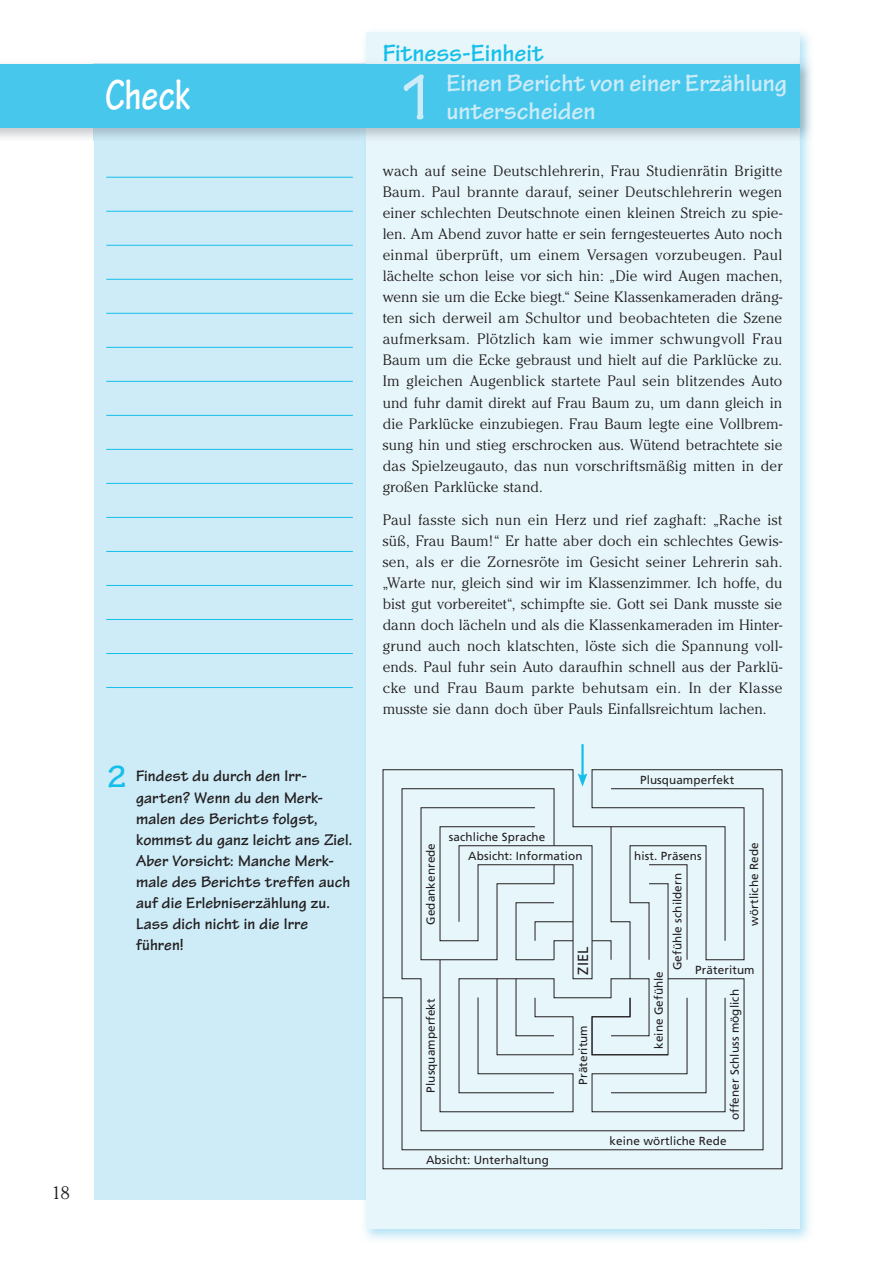
<style>
.page{position:relative;width:893px;height:1263px;background:#fff}
.page>*{position:absolute;margin:0;border:0;box-sizing:border-box;transform-origin:0 0}
.t1{font:700 68.4px "Tekton Pro";color:#cdecf8;scale:.83 1}
.t2{font:700 45px "Tekton Pro";letter-spacing:-.005em;color:#fff;scale:.8 1}
.t3{font:700 25.5px "Tekton Pro";color:#cdecf8}
.t4{font:700 25.5px "Tekton Pro";color:#15bfe9}
.t5{font:300 18px "Cheltenham";color:#231f20}
.t6{font:700 16.5px/21px "Tekton Pro";letter-spacing:.005em;color:#231f20}
.t7{font:300 15px/21px "Cheltenham";letter-spacing:.01em;color:#231f20;text-align:justify}
.t8{font:14.7px "Frutiger";color:#231f20}
.t9{font:11.7px "Frutiger";letter-spacing:.01em;color:#231f20}
.s1{font-size:33px;color:#15bfe9}
</style>
<div class="page">
<div style="left:94px;top:64px;width:705px;height:1135px;background:#cdecf8"></div>
<img style="left:364px;top:32px;width:446px;height:26px">
<img style="left:763px;top:141px;width:47px;height:1099px">
<div style="left:366px;top:33px;width:433px;height:1196px;background:#e7f6fb"></div>
<img style="left:0;top:58px;width:811px;height:83px">
<img style="left:94px;top:128px;width:272px;height:13px">
<img style="left:366px;top:58px;width:433px;height:83px">
<div style="left:0;top:64px;width:799px;height:64px;background:#48c7ec"></div>
<hr style="left:106px;top:177px;width:247px;height:1px;background:#15bfe9">
<hr style="left:106px;top:211px;width:247px;height:1px;background:#15bfe9">
<hr style="left:106px;top:245px;width:247px;height:1px;background:#15bfe9">
<hr style="left:106px;top:279px;width:247px;height:1px;background:#15bfe9">
<hr style="left:106px;top:313px;width:247px;height:1px;background:#15bfe9">
<hr style="left:106px;top:347px;width:247px;height:1px;background:#15bfe9">
<hr style="left:106px;top:381px;width:247px;height:1px;background:#15bfe9">
<hr style="left:106px;top:415px;width:247px;height:1px;background:#15bfe9">
<hr style="left:106px;top:449px;width:247px;height:1px;background:#15bfe9">
<hr style="left:106px;top:483px;width:247px;height:1px;background:#15bfe9">
<hr style="left:106px;top:517px;width:247px;height:1px;background:#15bfe9">
<hr style="left:106px;top:551px;width:247px;height:1px;background:#15bfe9">
<hr style="left:106px;top:585px;width:247px;height:1px;background:#15bfe9">
<hr style="left:106px;top:619px;width:247px;height:1px;background:#15bfe9">
<hr style="left:106px;top:653px;width:247px;height:1px;background:#15bfe9">
<hr style="left:106px;top:687px;width:247px;height:1px;background:#15bfe9">
<svg style="left:382px;top:769px;width:401px;height:400px"></svg>
<svg style="left:382px;top:788px;width:382px;height:362px"></svg>
<svg style="left:401px;top:788px;width:344px;height:343px"></svg>
<svg style="left:420px;top:807px;width:306px;height:305px"></svg>
<hr style="left:581px;top:744px;width:3px;height:33px;background:#15bfe9">
<svg style="left:578px;top:773px;width:9px;height:14px"></svg>
<p class="t5" style="left:52px;top:1182px;width:19px">18</p>
<h2 class="t2" style="left:105px;top:68px;width:108px">Check</h2>
<p class="t6" style="left:136px;top:766px;width:218px;text-indent:-30px"><span class="s1">2</span> Findest du durch den Irr&shy;garten? Wenn du den Merk&shy;malen des Berichts folgst, kommst du ganz leicht ans Ziel.<br>Aber Vorsicht: Manche Merk&shy;male des Berichts treffen auch auf die Erlebniserzählung zu.<br>Lass dich nicht in die Irre führen!</p>
<h3 class="t4" style="left:383px;top:38px;width:163px">Fitness-Einheit</h3>
<h1 class="t1" style="left:398px;top:57px;width:47px">1</h1>
<h3 class="t3" style="left:446px;top:68px;width:342px">Einen Bericht von einer Erzählung</h3>
<h3 class="t3" style="left:446px;top:96px;width:150px">unterscheiden</h3>
<p class="t7" style="left:383px;top:161px;width:401px">wach auf seine Deutschlehrerin, Frau Studienrätin Brigitte Baum. Paul brannte darauf, seiner Deutschlehrerin wegen einer schlechten Deutschnote einen kleinen Streich zu spie&shy;len. Am Abend zuvor hatte er sein ferngesteuertes Auto noch einmal überprüft, um einem Versagen vorzubeugen. Paul lächelte schon leise vor sich hin: „Die wird Augen machen, wenn sie um die Ecke biegt.“ Seine Klassenkameraden dräng&shy;ten sich derweil am Schultor und beobachteten die Szene aufmerksam. Plötzlich kam wie immer schwungvoll Frau Baum um die Ecke gebraust und hielt auf die Parklücke zu.<br>Im gleichen Augenblick startete Paul sein blitzendes Auto und fuhr damit direkt auf Frau Baum zu, um dann gleich in die Parklücke einzubiegen. Frau Baum legte eine Vollbrem&shy;sung hin und stieg erschrocken aus. Wütend betrachtete sie das Spielzeugauto, das nun vorschriftsmäßig mitten in der großen Parklücke stand.</p>
<p class="t7" style="left:383px;top:509px;width:401px">Paul fasste sich nun ein Herz und rief zaghaft: „Rache ist süß, Frau Baum!“ Er hatte aber doch ein schlechtes Gewis&shy;sen, als er die Zornesröte im Gesicht seiner Lehrerin sah. „Warte nur, gleich sind wir im Klassenzimmer. Ich hoffe, du bist gut vorbereitet“, schimpfte sie. Gott sei Dank musste sie dann doch lächeln und als die Klassen kameraden im Hinter&shy;grund auch noch klatschten, löste sich die Spannung voll&shy;ends. Paul fuhr sein Auto daraufhin schnell aus der Parklü&shy;cke und Frau Baum parkte behutsam ein. In der Klasse musste sie dann doch über Pauls Einfallsreichtum lachen.</p>
<p class="t9" style="left:640px;top:773px;width:96px">Plusquamperfekt</p>
<p class="t9" style="left:449px;top:830px;width:98px">sachliche Sprache</p>
<p class="t9" style="left:424px;top:925px;width:83px;rotate:-90deg">Gedankenrede</p>
<p class="t9" style="left:747px;top:926px;width:85px;rotate:-90deg">wörtliche Rede</p>
<p class="t9" style="left:468px;top:849px;width:116px">Absicht: Information</p>
<p class="t9" style="left:634px;top:849px;width:69px">hist. Präsens</p>
<p class="t9" style="left:671px;top:970px;width:99px;rotate:-90deg">Gefühle schildern</p>
<p class="t8" style="left:574px;top:975px;width:30px;rotate:-90deg">ZIEL</p>
<p class="t9" style="left:695px;top:963px;width:61px">Präteritum</p>
<p class="t9" style="left:652px;top:1049px;width:79px;rotate:-90deg">keine Gefühle</p>
<p class="t9" style="left:728px;top:1120px;width:132px;rotate:-90deg">offener Schluss möglich</p>
<p class="t9" style="left:424px;top:1093px;width:96px;rotate:-90deg">Plusquamperfekt</p>
<p class="t9" style="left:576px;top:1084px;width:61px;rotate:-90deg">Präteritum</p>
<p class="t9" style="left:426px;top:1153px;width:124px">Absicht: Unterhaltung</p>
<p class="t9" style="left:610px;top:1134px;width:118px">keine wörtliche Rede</p>
</div>
